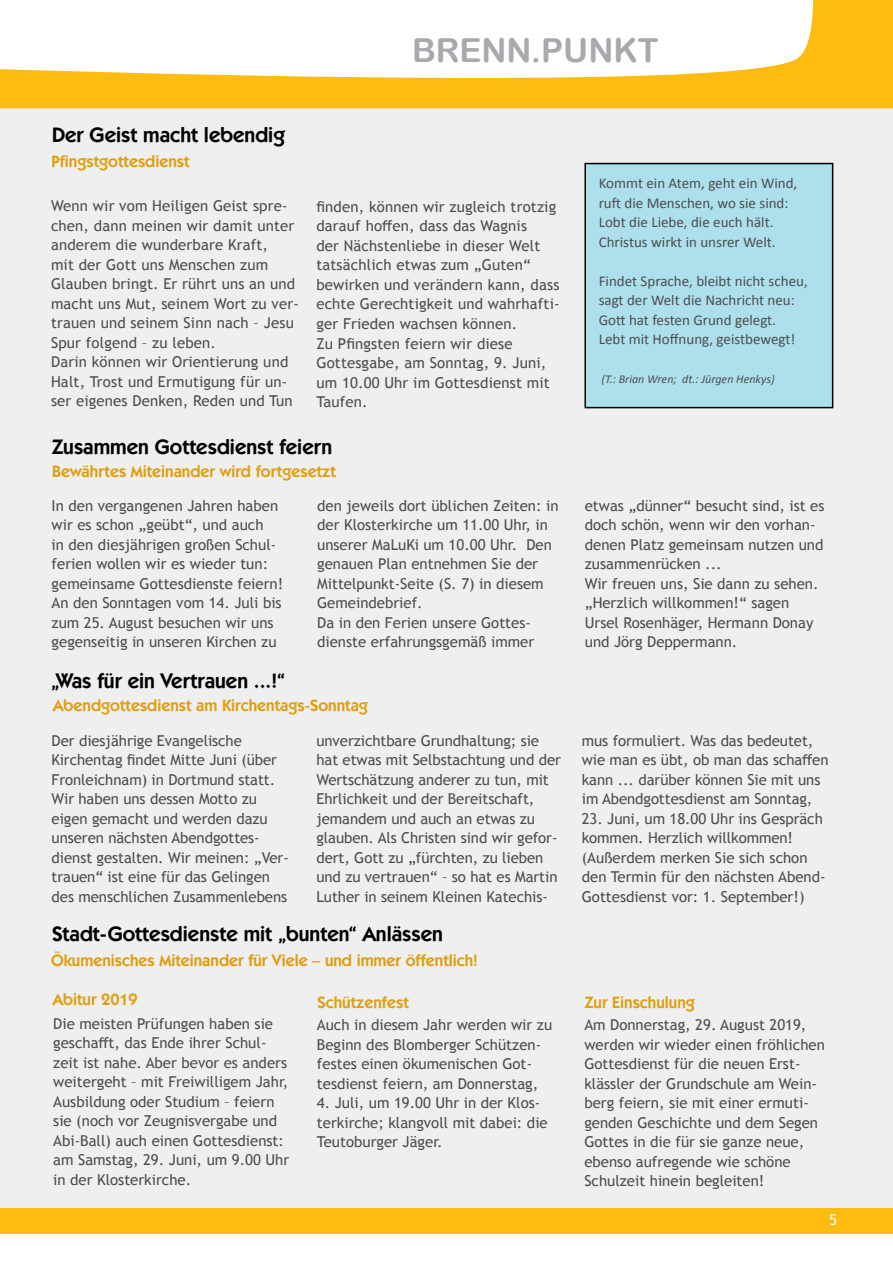
<style>
.page{position:relative;width:893px;height:1263px;background:#fff}
.page>*{position:absolute;margin:0;border:0;box-sizing:border-box;transform-origin:0 0}
.t1{font:33px "Arial Rounded MT Bold";color:#a7a9ac}
.t2{font:600 21px "Kabel IT Cby BT";color:#000}
.t3{font:600 16.5px "Kabel IT Cby BT";color:#de9f14}
.t4{font:15px/19.5px "Trebuchet MS";color:#4d4d4f}
.t5{font:15px/19.5px "Calibri";color:#4d4d4f}
.t6{font:15px "Trebuchet MS";color:#fff}
.t7{font:italic 12px "Calibri";color:#4d4d4f}
</style>
<div class="page">
<div style="left:0;top:91px;width:893px;height:1126px;background:#efeff0"></div>
<svg style="left:0;top:0;width:893px;height:108px"></svg>
<div style="left:0;top:1208px;width:893px;height:26px;background:#febc11"></div>
<div style="left:585px;top:164px;width:248px;height:244px;background:#ade0ec"></div>
<div style="left:584px;top:163px;width:249px;height:245px;border:2px solid #000"></div>
<h1 class="t1" style="left:412px;top:30px;width:48px">BRENN</h1>
<h1 class="t1" style="left:531px;top:30px;width:129px">.punkt</h1>
<h2 class="t2" style="left:52px;top:122px;width:234px">Der Geist macht lebendig</h2>
<p class="t3" style="left:51px;top:151px;width:140px">Pfingstgottesdienst</p>
<p class="t4" style="left:51px;top:196px;width:249px">Wenn wir vom Heiligen Geist spre&shy;chen, dann meinen wir damit unter anderem die wunderbare Kraft,<br>mit der Gott uns Menschen zum<br>Glauben bringt. Er rührt uns an und macht uns Mut, seinem Wort zu ver&shy;trauen und seinem Sinn nach – Jesu<br>Spur folgend – zu leben.<br>Darin können wir Orientierung und<br>Halt, Trost und Ermutigung für un&shy;ser eigenes Denken, Reden und Tun</p>
<p class="t4" style="left:316px;top:197px;width:245px">finden, können wir zugleich trotzig darauf hoffen, dass das Wagnis<br>der Nächstenliebe in dieser Welt tatsächlich etwas zum „Guten“ bewirken und verändern kann, dass echte Gerechtigkeit und wahrhafti&shy;ger Frieden wachsen können.<br>Zu Pfingsten feiern wir diese<br>Gottesgabe, am Sonntag, 9. Juni, um 10.00 Uhr im Gottesdienst mit<br>Taufen.</p>
<p class="t5" style="left:599px;top:174px;width:200px">Kommt ein Atem, geht ein Wind, ruft die Menschen, wo sie sind:<br>Lobt die Liebe, die euch hält.<br>Christus wirkt in unsrer Welt.</p>
<p class="t5" style="left:599px;top:271px;width:211px">Findet Sprache, bleibt nicht scheu, sagt der Welt die Nachricht neu:<br>Gott hat festen Grund gelegt.<br>Lebt mit Hoffnung, geistbewegt!</p>
<p class="t7" style="left:601px;top:371px;width:175px">(T.: Brian Wren; dt.: Jürgen Henkys)</p>
<h2 class="t2" style="left:52px;top:434px;width:282px">Zusammen Gottesdienst feiern</h2>
<p class="t3" style="left:52px;top:461px;width:285px">Bewährtes Miteinander wird fortgesetzt</p>
<p class="t4" style="left:52px;top:496px;width:233px">In den vergangenen Jahren haben wir es schon „geübt“, und auch<br>in den diesjährigen großen Schul&shy;ferien wollen wir es wieder tun: gemeinsame Gottesdienste feiern!<br>An den Sonntagen vom 14. Juli bis zum 25. August besuchen wir uns gegenseitig in unseren Kirchen zu</p>
<h2 class="t2" style="left:51px;top:668px;width:236px">„Was für ein Vertrauen ...!“</h2>
<p class="t4" style="left:317px;top:496px;width:243px">den jeweils dort üblichen Zeiten: in der Klosterkirche um 11.00 Uhr, in unserer MaLuKi um 10.00 Uhr. Den genauen Plan entnehmen Sie der<br>Mittelpunkt-Seite (S. 7) in diesem<br>Gemeindebrief.<br>Da in den Ferien unsere Gottes&shy;dienste erfahrungsgemäß immer</p>
<p class="t4" style="left:585px;top:496px;width:241px">etwas „dünner“ besucht sind, ist es doch schön, wenn wir den vorhan&shy;denen Platz gemeinsam nutzen und zusammenrücken ...<br>Wir freuen uns, Sie dann zu sehen. „Herzlich willkommen!“ sagen<br>Ursel Rosenhäger, Hermann Donay und Jörg Deppermann.</p>
<p class="t3" style="left:53px;top:695px;width:316px">Abendgottesdienst am Kirchentags-Sonntag</p>
<p class="t4" style="left:52px;top:730px;width:239px">Der diesjährige Evangelische<br>Kirchentag findet Mitte Juni (über<br>Fronleichnam) in Dortmund statt.<br>Wir haben uns dessen Motto zu eigen gemacht und werden dazu unseren nächsten Abendgottes&shy;dienst gestalten. Wir meinen: „Ver&shy;trauen“ ist eine für das Gelingen des menschlichen Zusammenlebens</p>
<p class="t4" style="left:316px;top:730px;width:246px">unverzichtbare Grundhaltung; sie hat etwas mit Selbstachtung und der Wertschätzung anderer zu tun, mit Ehrlichkeit und der Bereitschaft, jemandem und auch an etwas zu glauben. Als Christen sind wir gefor&shy;dert, Gott zu „fürchten, zu lieben und zu vertrauen“ – so hat es Martin Luther in seinem Kleinen Katechis-</p>
<p class="t4" style="left:582px;top:730px;width:248px">mus formuliert. Was das bedeutet, wie man es übt, ob man das schaffen kann ... darüber können Sie mit uns im Abendgottesdienst am Sonntag,</p>
<p class="t4" style="left:582px;top:808px;width:245px">23. Juni, um 18.00 Uhr ins Gespräch kommen. Herzlich willkommen! (Außerdem merken Sie sich schon den Termin für den nächsten Abend-Gottesdienst vor: 1. September!)</p>
<h2 class="t2" style="left:52px;top:921px;width:392px">Stadt-Gottesdienste mit „bunten“ Anlässen</h2>
<p class="t3" style="left:51px;top:950px;width:428px">Ökumenisches Miteinander für Viele – und immer öffentlich!</p>
<p class="t3" style="left:53px;top:989px;width:86px">Abitur 2019</p>
<p class="t3" style="left:318px;top:992px;width:93px">Schützenfest</p>
<p class="t3" style="left:585px;top:992px;width:112px">Zur Einschulung</p>
<p class="t4" style="left:53px;top:1013px;width:237px">Die meisten Prüfungen haben sie geschafft, das Ende ihrer Schul&shy;zeit ist nahe. Aber bevor es anders weitergeht – mit Freiwilligem Jahr,<br>Ausbildung oder Studium – feiern sie (noch vor Zeugnisvergabe und<br>Abi-Ball) auch einen Gottesdienst: am Samstag, 29. Juni, um 9.00 Uhr in der Klosterkirche.</p>
<p class="t4" style="left:317px;top:1015px;width:237px">Auch in diesem Jahr werden wir zu<br>Beginn des Blomberger Schützen&shy;festes einen ökumenischen Got&shy;tesdienst feiern, am Donnerstag,</p>
<p class="t4" style="left:317px;top:1093px;width:232px">4. Juli, um 19.00 Uhr in der Klos&shy;terkirche; klangvoll mit dabei: die<br>Teutoburger Jäger.</p>
<p class="t4" style="left:584px;top:1015px;width:242px">Am Donnerstag, 29. August 2019, werden wir wieder einen fröhlichen<br>Gottesdienst für die neuen Erst&shy;klässler der Grundschule am Wein&shy;berg feiern, sie mit einer ermuti&shy;genden Geschichte und dem Segen<br>Gottes in die für sie ganze neue, ebenso aufregende wie schöne<br>Schulzeit hinein begleiten!</p>
<p class="t6" style="left:829px;top:1211px;width:9px">5</p>
</div>
